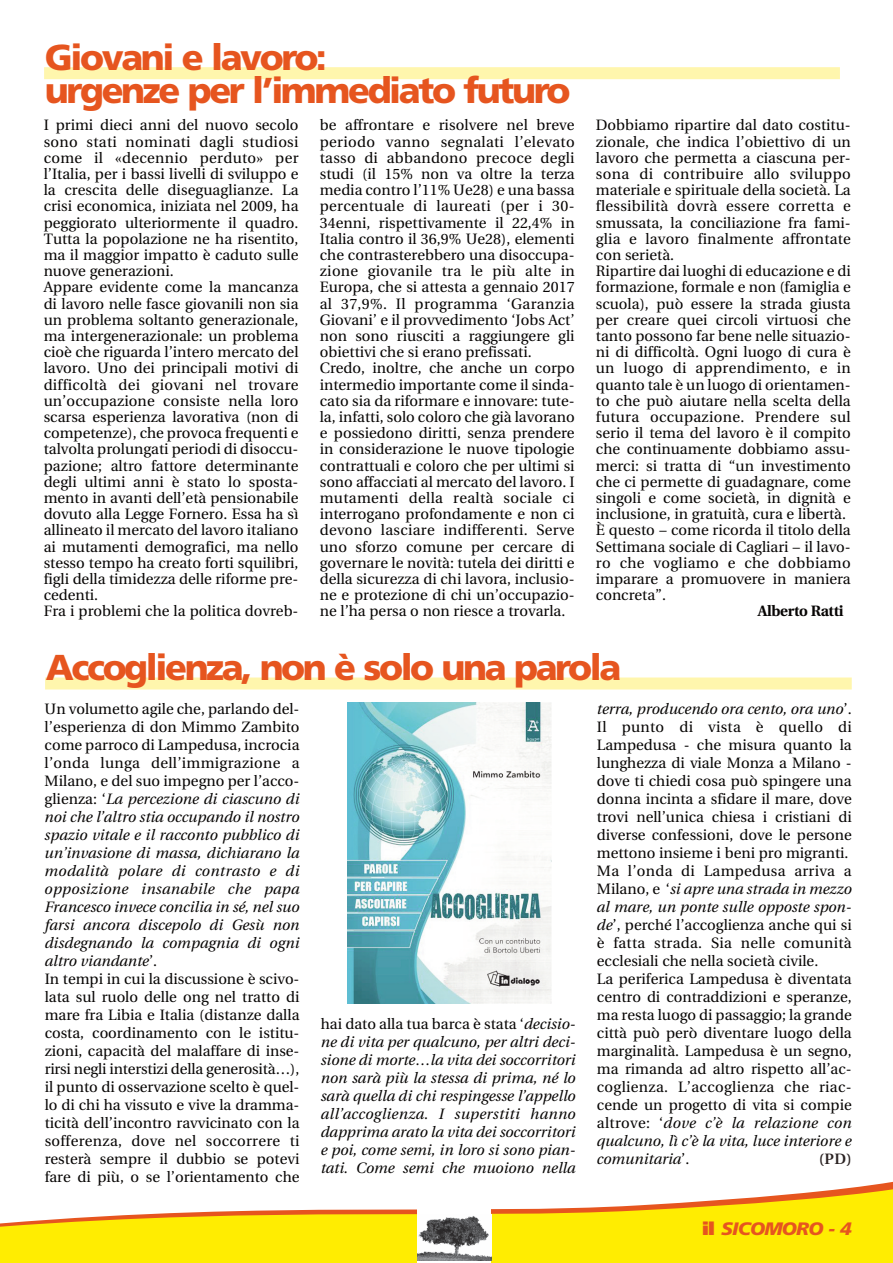
<style>
.page{position:relative;width:893px;height:1263px;background:#fff}
.page>*{position:absolute;margin:0;border:0;box-sizing:border-box;transform-origin:0 0}
.t1{font:900 36px/33px "Frutiger";letter-spacing:-.065em;color:#e6551f}
.t2{font:italic 900 18px "Frutiger";letter-spacing:-.035em;color:#e6551f;scale:1.07 1}
.t3{font:15px/16.2px "Utopia";color:#070504}
.t4{font:italic 15px/18px "Utopia";color:#070504;text-align:justify}
.t5{font:700 15px "Utopia";letter-spacing:-.02em;color:#070504}
.t6{font:600 15px "Utopia";color:#2a2222}
.s1{font-style:italic}
.s2{font-style:normal}
</style>
<div class="page">
<svg style="left:0;top:1189px;width:893px;height:74px;fill:#ffed01"></svg>
<div style="left:417px;top:1206px;width:74px;height:57px;background:#fff"></div>
<img style="left:417px;top:1216px;width:74px;height:45px">
<div style="left:44px;top:67px;width:796px;height:12px;background:#fff6ad"></div>
<div style="left:45px;top:677px;width:807px;height:12px;background:#fff6ad"></div>
<img style="left:348px;top:702px;width:203px;height:301px">
<h1 class="t1" style="left:45px;top:43px;width:527px">Giovani e lavoro:<br>urgenze per l’immediato futuro</h1>
<p class="t3" style="left:44px;top:118px;width:256px">I primi dieci anni del nuovo secolo sono stati nominati dagli studiosi come il «decennio perduto» per l’Italia, per i bassi livelli di sviluppo e la crescita delle diseguaglianze. La crisi economica, iniziata nel 2009, ha peggiorato ulteriormente il quadro.<br>Tutta la popolazione ne ha risentito, ma il maggior impatto è caduto sulle nuove generazioni.<br>Appare evidente come la mancanza di lavoro nelle fasce giovanili non sia un problema soltanto generazionale, ma intergenerazionale: un problema cioè che riguarda l’intero mercato del lavoro. Uno dei principali motivi di difficoltà dei giovani nel trovare un’occupazione consiste nella loro scarsa esperienza lavorativa (non di competenze), che provoca frequenti e talvolta prolungati periodi di disoccu&shy;pazione; altro fattore determinante degli ultimi anni è stato lo sposta&shy;mento in avanti dell’età pensionabile dovuto alla Legge Fornero. Essa ha sì allineato il mercato del lavoro italiano ai mutamenti demografici, ma nello stesso tempo ha creato forti squilibri, figli della timidezza delle riforme pre&shy;cedenti.<br>Fra i problemi che la politica dovreb-</p>
<p class="t3" style="left:320px;top:118px;width:256px">be affrontare e risolvere nel breve periodo vanno segnalati l’elevato tasso di abbandono precoce degli studi (il 15% non va oltre la terza media contro l’11% Ue28) e una bassa percentuale di laureati (per i 30- 34enni, rispettivamente il 22,4% in Italia contro il 36,9% Ue28), elementi che contrasterebbero una disoccupa&shy;zione giovanile tra le più alte in Europa, che si attesta a gennaio 2017 al 37,9%. Il programma ‘Garanzia Giovani’ e il provvedimento ‘Jobs Act’ non sono riusciti a raggiungere gli obiettivi che si erano prefissati.<br>Credo, inoltre, che anche un corpo intermedio importante come il sinda&shy;cato sia da riformare e innovare: tute&shy;la, infatti, solo coloro che già lavorano e possiedono diritti, senza prendere in considerazione le nuove tipologie contrattuali e coloro che per ultimi si sono affacciati al mercato del lavoro. I mutamenti della realtà sociale ci interrogano profondamente e non ci devono lasciare indifferenti. Serve uno sforzo comune per cercare di governare le novità: tutela dei diritti e della sicurezza di chi lavora, inclusio&shy;ne e protezione di chi un’occupazio&shy;ne l’ha persa o non riesce a trovarla.</p>
<p class="t3" style="left:596px;top:118px;width:256px">Dobbiamo ripartire dal dato costitu&shy;zionale, che indica l’obiettivo di un lavoro che permetta a ciascuna per&shy;sona di contribuire allo sviluppo materiale e spirituale della società. La flessibilità dovrà essere corretta e smussata, la conciliazione fra fami&shy;glia e lavoro finalmente affrontate con serietà.<br>Ripartire dai luoghi di educazione e di formazione, formale e non (famiglia e scuola), può essere la strada giusta per creare quei circoli virtuosi che tanto possono far bene nelle situazio&shy;ni di difficoltà. Ogni luogo di cura è un luogo di apprendimento, e in quanto tale è un luogo di orientamen&shy;to che può aiutare nella scelta della futura occupazione. Prendere sul serio il tema del lavoro è il compito che continuamente dobbiamo assu&shy;merci: si tratta di “un investimento che ci permette di guadagnare, come singoli e come società, in dignità e inclusione, in gratuità, cura e libertà.<br>È questo − come ricorda il titolo della Settimana sociale di Cagliari − il lavo&shy;ro che vogliamo e che dobbiamo imparare a promuovere in maniera concreta”.</p>
<p class="t5" style="left:758px;top:605px;width:87px">Alberto Ratti</p>
<h1 class="t1" style="left:46px;top:654px;width:577px">Accoglienza, non è solo una parola</h1>
<p class="t3" style="left:45px;top:701px;width:256px;line-height:18px">Un volumetto agile che, parlando del&shy;l’esperienza di don Mimmo Zambito come parroco di Lampedusa, incrocia l’onda lunga dell’immigrazione a Milano, e del suo impegno per l’acco&shy;glienza: ‘<span class="s1">La percezione di ciascuno di noi che l’altro stia occupando il nostro spazio vitale e il racconto pubblico di un’invasione di massa, dichiarano la modalità polare di contrasto e di opposizione insanabile che papa Francesco invece concilia in sé, nel suo farsi ancora discepolo di Gesù non disdegnando la compagnia di ogni altro viandante</span>’.<br>In tempi in cui la discussione è scivo&shy;lata sul ruolo delle ong nel tratto di mare fra Libia e Italia (distanze dalla costa, coordinamento con le istitu&shy;zioni, capacità del malaffare di inse&shy;rirsi negli interstizi della generosità…), il punto di osservazione scelto è quel&shy;lo di chi ha vissuto e vive la dramma&shy;ticità dell’incontro ravvicinato con la sofferenza, dove nel soccorrere ti resterà sempre il dubbio se potevi fare di più, o se l’orientamento che</p>
<p class="t4" style="left:321px;top:1016px;width:256px"><span class="s2">hai dato alla tua barca è stata ‘</span>decisio&shy;ne di vita per qualcuno, per altri deci&shy;sione di morte…la vita dei soccorritori non sarà più la stessa di prima, né lo sarà quella di chi respingesse l’appello all’accoglienza. I superstiti hanno dapprima arato la vita dei soccorritori e poi, come semi, in loro si sono pian&shy;tati. Come semi che muoiono nella</p>
<p class="t3" style="left:597px;top:701px;width:256px;line-height:18px"><span class="s1">terra, producendo ora cento, ora uno</span>’.<br>Il punto di vista è quello di Lampedusa - che misura quanto la lunghezza di viale Monza a Milano - dove ti chiedi cosa può spingere una donna incinta a sfidare il mare, dove trovi nell’unica chiesa i cristiani di diverse confessioni, dove le persone mettono insieme i beni pro migranti.<br>Ma l’onda di Lampedusa arriva a Milano, e ‘<span class="s1">si apre una strada in mezzo al mare, un ponte sulle opposte spon&shy;de</span>’, perché l’accoglienza anche qui si è fatta strada. Sia nelle comunità ecclesiali che nella società civile.<br>La periferica Lampedusa è diventata centro di contraddizioni e speranze, ma resta luogo di passaggio; la grande città può però diventare luogo della marginalità. Lampedusa è un segno, ma rimanda ad altro rispetto all’ac&shy;coglienza. L’accoglienza che riac&shy;cende un progetto di vita si compie altrove: ‘<span class="s1">dove c’è la relazione con qualcuno, lì c’è la vita, luce interiore e comunitaria</span>’.</p>
<p class="t6" style="left:819px;top:1152px;width:34px">(PD)</p>
<p class="t2" style="left:702px;top:1221px;width:141px"><span class="s2">il</span> SICOMORO - 4</p>
</div>
